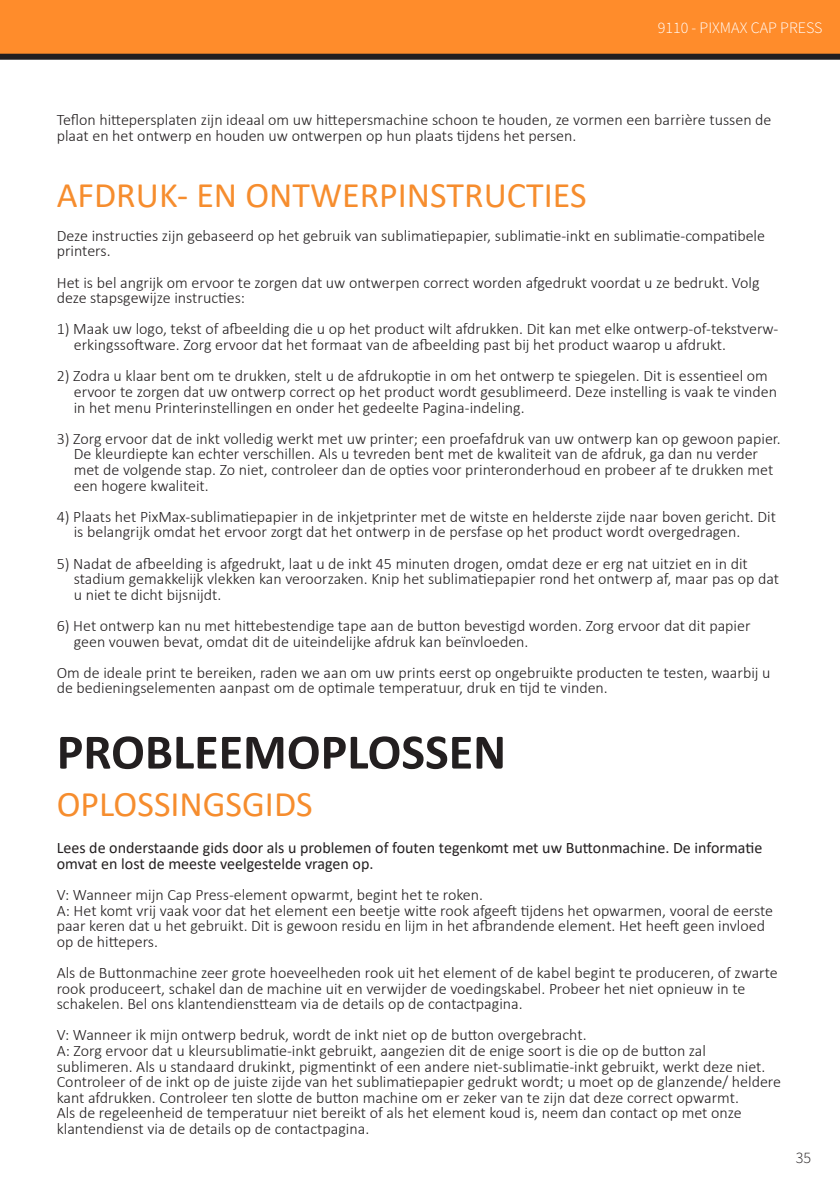
<style>
.page{position:relative;width:840px;height:1191px;background:#fff}
.page>*{position:absolute;margin:0;border:0;box-sizing:border-box;transform-origin:0 0}
.t1{font:700 50px "Calibri";color:#231f20}
.t2{font:36px "Calibri";color:#f68d2e}
.t3{font:300 16px/15.6px "Calibri";color:#231f20}
.t4{font:16px/15.6px "Calibri";color:#231f20}
.t5{font:300 16px "Source Sans Pro";color:#fff}
.t6{font:300 16px "Source Sans Pro";color:#231f20}
</style>
<div class="page">
<div style="left:0;top:0;width:839px;height:57px;background:#ff8c2b"></div>
<div style="left:0;top:54px;width:839px;height:6px;background:#231f20"></div>
<p class="t5" style="left:657px;top:18px;width:166px">9110 - PIXMAX CAP PRESS</p>
<p class="t3" style="left:57px;top:112px;width:715px">Teflon hittepersplaten zijn ideaal om uw hittepersmachine schoon te houden, ze vormen een barrière tussen de plaat en het ontwerp en houden uw ontwerpen op hun plaats tijdens het persen.</p>
<p class="t2" style="left:57px;top:170px;width:531px">AFDRUK- EN ONTWERPINSTRUCTIES</p>
<p class="t3" style="left:57px;top:227px;width:709px">Deze instructies zijn gebaseerd op het gebruik van sublimatiepapier, sublimatie-inkt en sublimatie-compatibele printers.</p>
<p class="t3" style="left:57px;top:274px;width:704px">Het is bel angrijk om ervoor te zorgen dat uw ontwerpen correct worden afgedrukt voordat u ze bedrukt. Volg deze stapsgewijze instructies:</p>
<p class="t3" style="left:74px;top:321px;width:705px;text-indent:-17px">1) Maak uw logo, tekst of afbeelding die u op het product wilt afdrukken. Dit kan met elke ontwerp-of-tekstverw&shy;erkingssoftware. Zorg ervoor dat het formaat van de afbeelding past bij het product waarop u afdrukt.</p>
<p class="t3" style="left:74px;top:368px;width:704px;text-indent:-17px">2) Zodra u klaar bent om te drukken, stelt u de afdrukoptie in om het ontwerp te spiegelen. Dit is essentieel om ervoor te zorgen dat uw ontwerp correct op het product wordt gesublimeerd. Deze instelling is vaak te vinden in het menu Printerinstellingen en onder het gedeelte Pagina-indeling.</p>
<p class="t3" style="left:74px;top:430px;width:708px;text-indent:-17px">3) Zorg ervoor dat de inkt volledig werkt met uw printer; een proefafdruk van uw ontwerp kan op gewoon papier.<br>De kleurdiepte kan echter verschillen. Als u tevreden bent met de kwaliteit van de afdruk, ga dan nu verder met de volgende stap. Zo niet, controleer dan de opties voor printeronderhoud en probeer af te drukken met een hogere kwaliteit.</p>
<p class="t3" style="left:74px;top:508px;width:703px;text-indent:-17px">4) Plaats het PixMax-sublimatiepapier in de inkjetprinter met de witste en helderste zijde naar boven gericht. Dit is belangrijk omdat het ervoor zorgt dat het ontwerp in de persfase op het product wordt overgedragen.</p>
<p class="t3" style="left:74px;top:555px;width:706px;text-indent:-17px">5) Nadat de afbeelding is afgedrukt, laat u de inkt 45 minuten drogen, omdat deze er erg nat uitziet en in dit stadium gemakkelijk vlekken kan veroorzaken. Knip het sublimatiepapier rond het ontwerp af, maar pas op dat u niet te dicht bijsnijdt.</p>
<p class="t3" style="left:74px;top:617px;width:678px;text-indent:-17px">6) Het ontwerp kan nu met hittebestendige tape aan de button bevestigd worden. Zorg ervoor dat dit papier geen vouwen bevat, omdat dit de uiteindelijke afdruk kan beïnvloeden.</p>
<p class="t3" style="left:57px;top:664px;width:714px">Om de ideale print te bereiken, raden we aan om uw prints eerst op ongebruikte producten te testen, waarbij u de bedieningselementen aanpast om de optimale temperatuur, druk en tijd te vinden.</p>
<p class="t1" style="left:57px;top:716px;width:450px">PROBLEEMOPLOSSEN</p>
<p class="t2" style="left:57px;top:779px;width:257px">OPLOSSINGSGIDS</p>
<p class="t4" style="left:57px;top:839px;width:706px">Lees de onderstaande gids door als u problemen of fouten tegenkomt met uw Buttonmachine. De informatie omvat en lost de meeste veelgestelde vragen op.</p>
<p class="t3" style="left:57px;top:886px;width:427px">V: Wanneer mijn Cap Press-element opwarmt, begint het te roken.</p>
<p class="t3" style="left:57px;top:902px;width:717px">A: Het komt vrij vaak voor dat het element een beetje witte rook afgeeft tijdens het opwarmen, vooral de eerste paar keren dat u het gebruikt. Dit is gewoon residu en lijm in het afbrandende element. Het heeft geen invloed op de hittepers.</p>
<p class="t3" style="left:57px;top:964px;width:722px">Als de Buttonmachine zeer grote hoeveelheden rook uit het element of de kabel begint te produceren, of zwarte rook produceert, schakel dan de machine uit en verwijder de voedingskabel. Probeer het niet opnieuw in te schakelen. Bel ons klantendienstteam via de details op de contactpagina.</p>
<p class="t3" style="left:57px;top:1027px;width:531px">V: Wanneer ik mijn ontwerp bedruk, wordt de inkt niet op de button overgebracht.</p>
<p class="t3" style="left:57px;top:1042px;width:725px">A: Zorg ervoor dat u kleursublimatie-inkt gebruikt, aangezien dit de enige soort is die op de button zal sublimeren. Als u standaard drukinkt, pigmentinkt of een andere niet-sublimatie-inkt gebruikt, werkt deze niet.<br>Controleer of de inkt op de juiste zijde van het sublimatiepapier gedrukt wordt; u moet op de glanzende/ heldere kant afdrukken. Controleer ten slotte de button machine om er zeker van te zijn dat deze correct opwarmt.<br>Als de regeleenheid de temperatuur niet bereikt of als het element koud is, neem dan contact op met onze klantendienst via de details op de contactpagina.</p>
<p class="t6" style="left:795px;top:1147px;width:17px">35</p>
</div>
